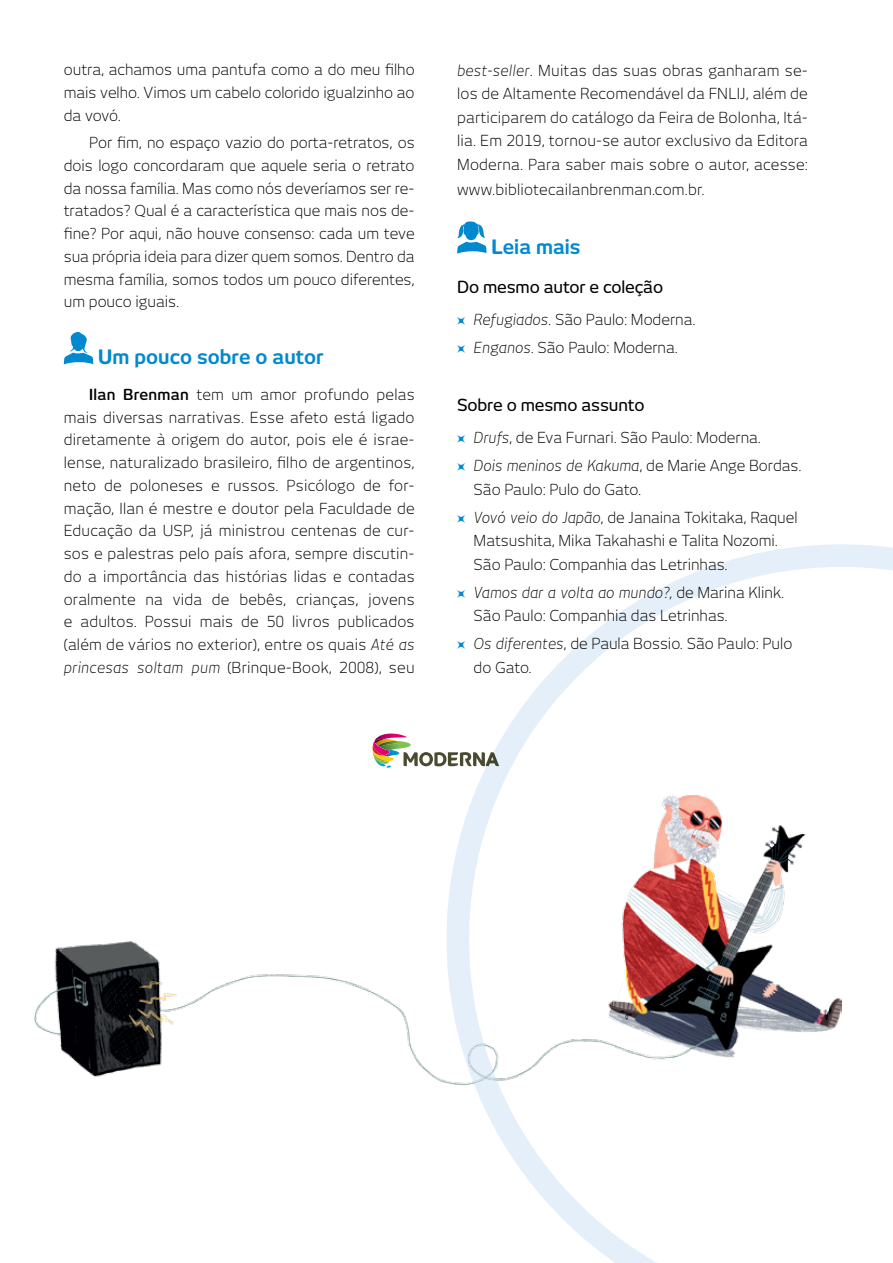
<style>
.page{position:relative;width:893px;height:1263px;background:#fff}
.page>*{position:absolute;margin:0;border:0;box-sizing:border-box;transform-origin:0 0}
.t1{font:700 19.5px "New June";color:#0089cf}
.t2{font:500 16.5px "New June";letter-spacing:-.01em;color:#000}
.t3{font:300 15px/22.8px "New June";letter-spacing:.015em;color:#000}
.s1{font-weight:600}
.s2{font-style:italic}
.s3{font-family:"Geometric Astroid 01";font-weight:400;font-size:8.25px;color:#0089cf}
</style>
<div class="page">
<img style="left:35px;top:941px;width:411px;height:142px">
<svg style="left:446px;top:544px;width:447px;height:719px"></svg>
<svg style="left:373px;top:733px;width:126px;height:35px"></svg>
<svg style="left:64px;top:332px;width:29px;height:32px"></svg>
<svg style="left:457px;top:221px;width:30px;height:33px"></svg>
<p class="t3" style="left:64px;top:58px;width:352px;text-align:justify">outra, achamos uma pantufa como a do meu filho mais velho. Vimos um cabelo colorido igualzinho ao da vovó.</p>
<p class="t3" style="left:64px;top:131px;width:352px;text-align:justify;text-indent:26px">Por fim, no espaço vazio do porta-retratos, os dois logo concordaram que aquele seria o retrato da nossa família. Mas como nós deveríamos ser re&shy;tratados? Qual é a característica que mais nos de&shy;fine? Por aqui, não houve consenso: cada um teve sua própria ideia para dizer quem somos. Dentro da mesma família, somos todos um pouco diferentes, um pouco iguais.</p>
<h1 class="t1" style="left:98px;top:346px;width:227px">Um pouco sobre o autor</h1>
<p class="t3" style="left:64px;top:383px;width:352px;text-indent:26px"><span class="s1">Ilan Brenman</span> tem um amor profundo pelas mais diversas narrativas. Esse afeto está ligado diretamente à origem do autor, pois ele é israe&shy;lense, naturalizado brasileiro, filho de argentinos, neto de poloneses e russos. Psicólogo de for&shy;mação, Ilan é mestre e doutor pela Faculdade de Educação da USP, já ministrou centenas de cur&shy;sos e palestras pelo país afora, sempre discutin&shy;do a importância das histórias lidas e contadas oralmente na vida de bebês, crianças, jovens e adultos. Possui mais de 50 livros publicados (além de vários no exterior), entre os quais <span class="s2">Até as princesas soltam pum</span> (Brinque-Book, 2008), seu</p>
<p class="t3" style="left:457px;top:58px;width:352px;line-height:23.9px;text-align:justify"><span class="s2">best-seller</span>. Muitas das suas obras ganharam se&shy;los de Altamente Recomendável da FNLIJ, além de participarem do catálogo da Feira de Bolonha, Itá&shy;lia. Em 2019, tornou-se autor exclusivo da Editora Moderna. Para saber mais sobre o autor, acesse: www.bibliotecailanbrenman.com.br.</p>
<h1 class="t1" style="left:492px;top:235px;width:91px">Leia mais</h1>
<p class="t2" style="left:457px;top:277px;width:207px">Do mesmo autor e coleção</p>
<p class="t3" style="left:457px;top:305px;width:240px;line-height:27.9px"><span class="s3">C</span> <span class="s2">Refugiados</span>. São Paulo: Moderna.<br><span class="s3">C</span> <span class="s2">Enganos</span>. São Paulo: Moderna.</p>
<p class="t2" style="left:457px;top:395px;width:189px">Sobre o mesmo assunto</p>
<p class="t3" style="left:457px;top:424px;width:346px;line-height:27.9px"><span class="s3">C</span> <span class="s2">Drufs</span>, de Eva Furnari. São Paulo: Moderna.<br><span class="s3">C</span> <span class="s2">Dois meninos de Kakuma</span>, de Marie Ange Bordas.</p>
<p class="t3" style="left:457px;top:475px;width:342px;line-height:27.9px;text-indent:16px">São Paulo: Pulo do Gato.<br><span class="s3">C</span> <span class="s2">Vovó veio do Japão</span>, de Janaina Tokitaka, Raquel</p>
<p class="t3" style="left:474px;top:529px;width:306px;line-height:23.7px">Matsushita, Mika Takahashi e Talita Nozomi.<br>São Paulo: Companhia das Letrinhas.</p>
<p class="t3" style="left:474px;top:580px;width:312px;line-height:23.7px;text-indent:-16px"><span class="s3">C</span> <span class="s2">Vamos dar a volta ao mundo?,</span> de Marina Klink.<br>São Paulo: Companhia das Letrinhas.</p>
<p class="t3" style="left:474px;top:632px;width:320px;line-height:23.7px;text-indent:-16px"><span class="s3">C</span> <span class="s2">Os diferentes</span>, de Paula Bossio. São Paulo: Pulo do Gato.</p>
</div>
